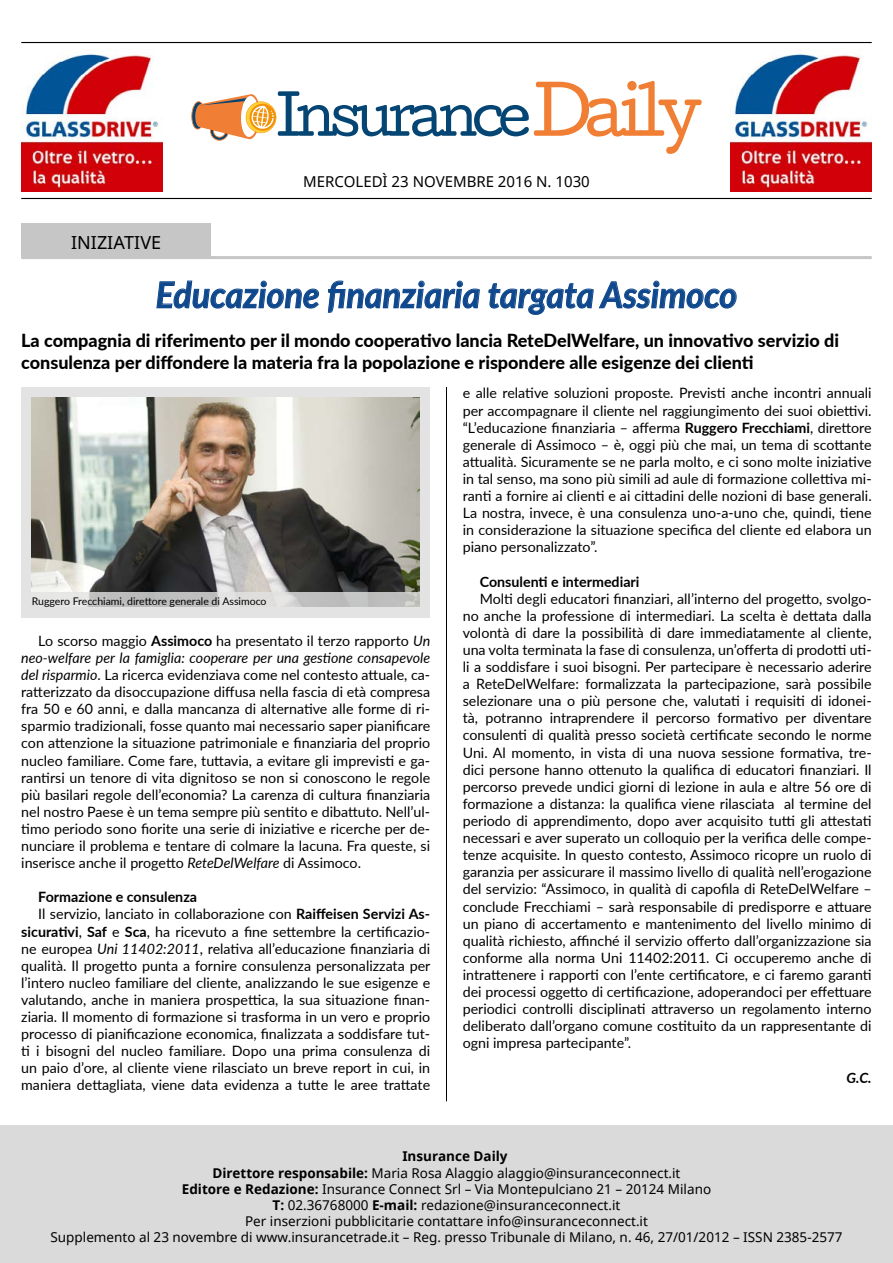
<style>
.page{position:relative;width:893px;height:1263px;background:#fff}
.page>*{position:absolute;margin:0;border:0;box-sizing:border-box;transform-origin:0 0}
.t1{font:italic 700 36px "Lato";color:#0f488c;scale:.95 1}
.t2{font:800 18px/21.6px "Lato";color:#000}
.t3{font:18px "Noto Sans";color:#000}
.t4{font:15px "Noto Sans";color:#000}
.t5{font:14.25px/17.1px "Lato";color:#000;text-align:justify}
.t6{font:700 14.25px "Lato";color:#000}
.t7{font:italic 700 14.25px "Lato";color:#000}
.t8{font:13.5px "Noto Sans";color:#000}
.t9{font:700 13.5px "Noto Sans";color:#000}
.t10{font:10.5px "Lato";color:#000}
.s1{font-weight:700}
.s2{font-style:italic}
</style>
<div class="page">
<hr style="left:21px;top:42px;width:851px;height:1px;background:#000">
<hr style="left:21px;top:198px;width:851px;height:1px;background:#000">
<svg style="left:191px;top:81px;width:511px;height:73px"></svg>
<img style="left:21px;top:53px;width:142px;height:138px">
<img style="left:730px;top:53px;width:142px;height:138px">
<div style="left:0;top:1125px;width:893px;height:138px;background:#dadada"></div>
<hr style="left:446px;top:387px;width:1px;height:714px;background:#000">
<hr style="left:21px;top:256px;width:851px;height:3px;background:#c6c6c6">
<div style="left:21px;top:223px;width:190px;height:35px;background:#c6c6c6"></div>
<div style="left:21px;top:387px;width:409px;height:230px;background:#e3e3e3"></div>
<img style="left:32px;top:398px;width:388px;height:194px">
<svg style="left:87px;top:592px;width:333px;height:15px;fill:#bfbfbf"></svg>
<svg style="left:156px;top:280px;width:163px;height:29px"></svg>
<svg style="left:328px;top:280px;width:152px;height:33px"></svg>
<svg style="left:488px;top:280px;width:249px;height:35px"></svg>
<p class="t3" style="left:71px;top:230px;width:92px">INIZIATIVE</p>
<p class="t4" style="left:303px;top:171px;width:288px">MERCOLEDÌ 23 NOVEMBRE 2016 N. 1030</p>
<h1 class="t1" style="left:156px;top:268px;width:614px">Educazione finanziaria targata Assimoco</h1>
<p class="t2" style="left:21px;top:329px;width:819px">La compagnia di riferimento per il mondo cooperativo lancia ReteDelWelfare, un innovativo servizio di consulenza per diffondere la materia fra la popolazione e rispondere alle esigenze dei clienti</p>
<p class="t10" style="left:32px;top:594px;width:236px">Ruggero Frecchiami, direttore generale di Assimoco</p>
<p class="t5" style="left:21px;top:631px;width:410px;text-indent:17px">Lo scorso maggio <span class="s1">Assimoco</span> ha presentato il terzo rapporto <span class="s2">Un neo-welfare per la famiglia: cooperare per una gestione consapevole del risparmio</span>. La ricerca evidenziava come nel contesto attuale, ca&shy;ratterizzato da disoccupazione diffusa nella fascia di età compresa fra 50 e 60 anni, e dalla mancanza di alternative alle forme di ri&shy;sparmio tradizionali, fosse quanto mai necessario saper pianificare con attenzione la situazione patrimoniale e finanziaria del proprio nucleo familiare. Come fare, tuttavia, a evitare gli imprevisti e ga&shy;rantirsi un tenore di vita dignitoso se non si conoscono le regole più basilari regole dell’economia? La carenza di cultura finanziaria nel nostro Paese è un tema sempre più sentito e dibattuto. Nell’ul&shy;timo periodo sono fiorite una serie di iniziative e ricerche per de&shy;nunciare il problema e tentare di colmare la lacuna. Fra queste, si inserisce anche il progetto <span class="s2">ReteDelWelfare</span> di Assimoco.</p>
<p class="t6" style="left:38px;top:887px;width:160px">Formazione e consulenza</p>
<p class="t5" style="left:38px;top:905px;width:393px">Il servizio, lanciato in collaborazione con <span class="s1">Raiffeisen Servizi As-</span></p>
<p class="t5" style="left:21px;top:922px;width:410px"><span class="s1">sicurativi</span>, <span class="s1">Saf</span> e <span class="s1">Sca</span>, ha ricevuto a fine settembre la certificazio-</p>
<p class="t5" style="left:21px;top:939px;width:410px">ne europea <span class="s2">Uni 11402:2011</span>, relativa all’educazione finanziaria di</p>
<p class="t5" style="left:21px;top:956px;width:411px">qualità. Il progetto punta a fornire consulenza personalizzata per</p>
<p class="t5" style="left:21px;top:973px;width:410px">l’intero nucleo familiare del cliente, analizzando le sue esigenze e</p>
<p class="t5" style="left:21px;top:990px;width:410px">valutando, anche in maniera prospettica, la sua situazione finan-</p>
<p class="t5" style="left:21px;top:1008px;width:410px">ziaria. Il momento di formazione si trasforma in un vero e proprio</p>
<p class="t5" style="left:21px;top:1025px;width:410px">processo di pianificazione economica, finalizzata a soddisfare tut-</p>
<p class="t5" style="left:21px;top:1042px;width:410px">ti i bisogni del nucleo familiare. Dopo una prima consulenza di</p>
<p class="t5" style="left:21px;top:1059px;width:410px">un paio d’ore, al cliente viene rilasciato un breve report in cui, in</p>
<p class="t5" style="left:21px;top:1076px;width:410px">maniera dettagliata, viene data evidenza a tutte le aree trattate</p>
<p class="t5" style="left:463px;top:384px;width:410px">e alle relative soluzioni proposte. Previsti anche incontri annuali per accompagnare il cliente nel raggiungimento dei suoi obiettivi. “L’educazione finanziaria – afferma <span class="s1">Ruggero Frecchiami</span>, direttore generale di Assimoco – è, oggi più che mai, un tema di scottante attualità. Sicuramente se ne parla molto, e ci sono molte iniziative in tal senso, ma sono più simili ad aule di formazione collettiva mi&shy;ranti a fornire ai clienti e ai cittadini delle nozioni di base generali.<br>La nostra, invece, è una consulenza uno-a-uno che, quindi, tiene in considerazione la situazione specifica del cliente ed elabora un piano personalizzato”.</p>
<p class="t6" style="left:480px;top:571px;width:161px">Consulenti e intermediari</p>
<p class="t5" style="left:463px;top:589px;width:410px;text-indent:17px">Molti degli educatori finanziari, all’interno del progetto, svolgo&shy;no anche la professione di intermediari. La scelta è dettata dalla volontà di dare la possibilità di dare immediatamente al cliente, una volta terminata la fase di consulenza, un’offerta di prodotti uti&shy;li a soddisfare i suoi bisogni. Per partecipare è necessario aderire a ReteDelWelfare: formalizzata la partecipazione, sarà possibile selezionare una o più persone che, valutati i requisiti di idonei&shy;tà, potranno intraprendere il percorso formativo per diventare consulenti di qualità presso società certificate secondo le norme Uni. Al momento, in vista di una nuova sessione formativa, tre&shy;dici persone hanno ottenuto la qualifica di educatori finanziari. Il percorso prevede undici giorni di lezione in aula e altre 56 ore di formazione a distanza: la qualifica viene rilasciata al termine del periodo di apprendimento, dopo aver acquisito tutti gli attestati necessari e aver superato un colloquio per la verifica delle compe&shy;tenze acquisite. In questo contesto, Assimoco ricopre un ruolo di garanzia per assicurare il massimo livello di qualità nell’erogazione del servizio: “Assimoco, in qualità di capofila di ReteDelWelfare – conclude Frecchiami – sarà responsabile di predisporre e attuare un piano di accertamento e mantenimento del livello minimo di qualità richiesto, affinché il servizio offerto dall’organizzazione sia conforme alla norma Uni 11402:2011. Ci occuperemo anche di intrattenere i rapporti con l’ente certificatore, e ci faremo garanti dei processi oggetto di certificazione, adoperandoci per effettuare periodici controlli disciplinati attraverso un regolamento interno deliberato dall’organo comune costituito da un rappresentante di ogni impresa partecipante”.</p>
<p class="t7" style="left:846px;top:1067px;width:27px">G.C.</p>
<p class="t9" style="left:402px;top:1147px;width:107px">Insurance Daily</p>
<p class="t8" style="left:212px;top:1163px;width:469px"><span class="s1">Direttore responsabile:</span> Maria Rosa Alaggio alaggio@insuranceconnect.it</p>
<p class="t8" style="left:182px;top:1179px;width:531px"><span class="s1">Editore e Redazione:</span> Insurance Connect Srl – Via Montepulciano 21 – 20124 Milano</p>
<p class="t8" style="left:273px;top:1196px;width:349px"><span class="s1">T:</span> 02.36768000 <span class="s1">E-mail:</span> redazione@insuranceconnect.it</p>
<p class="t8" style="left:245px;top:1212px;width:404px">Per inserzioni pubblicitarie contattare info@insuranceconnect.it</p>
<p class="t8" style="left:50px;top:1228px;width:794px">Supplemento al 23 novembre di www.insurancetrade.it – Reg. presso Tribunale di Milano, n. 46, 27/01/2012 – ISSN 2385-2577</p>
</div>
